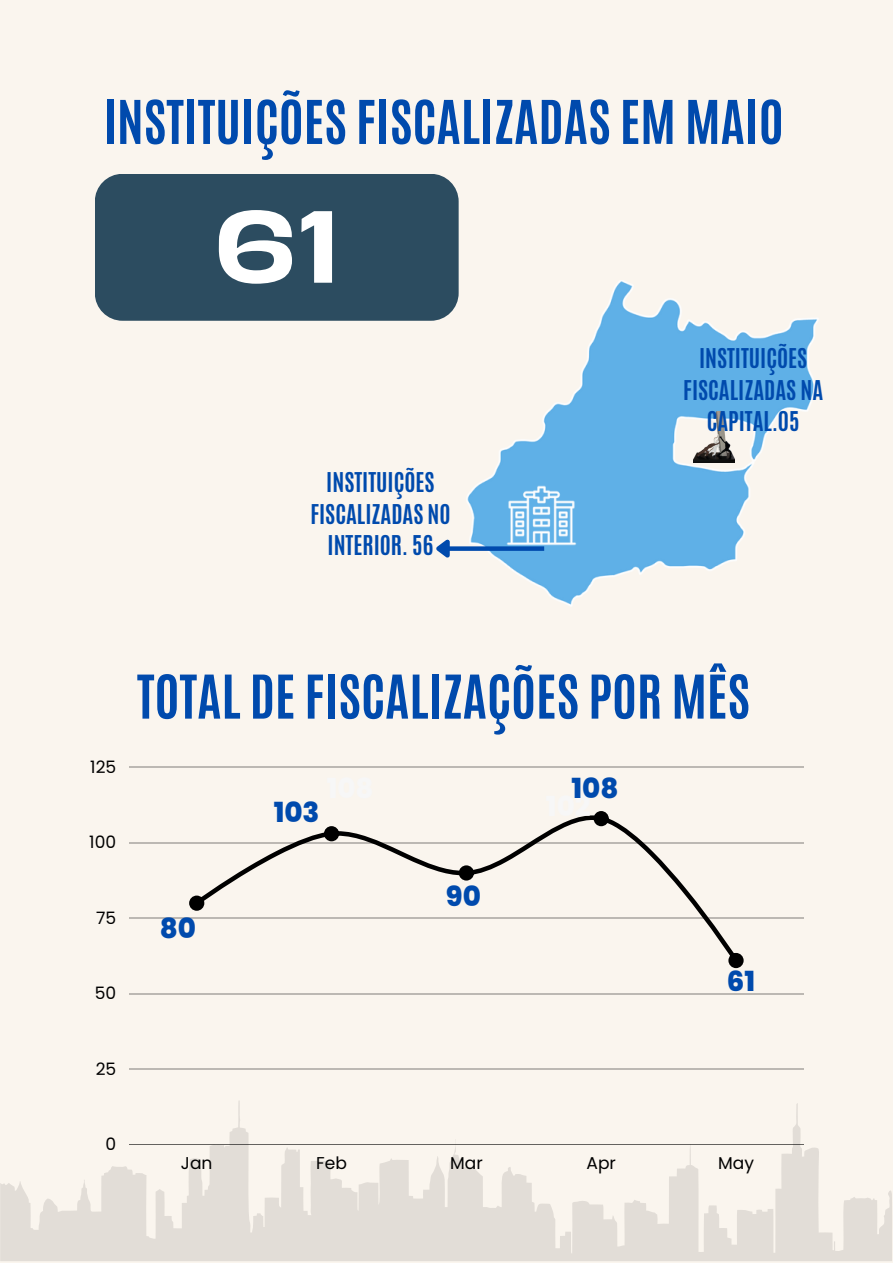
<style>
.page{position:relative;width:893px;height:1264px;background:#fff}
.page>*{position:absolute;margin:0;border:0;box-sizing:border-box;transform-origin:0 0}
.t1{font:700 expanded 101.25px "Lazord";color:#fff}
.t2{font:700 51.3px "Antonio";color:#004aad}
.t3{font:800 27.6px "Poppins";color:#004aad}
.t4{font:700 22.8px/31.5px "Antonio";color:#004aad;text-align:center}
.t5{font:17.1px "Poppins";color:#000}
</style>
<div class="page">
<div style="left:0;top:0;width:892px;height:1262px;background:#faf5ee"></div>
<div style="left:95px;top:174px;width:363px;height:147px;background:#2c4c60;border-radius:28px"></div>
<img style="left:467px;top:281px;width:351px;height:325px">
<img style="left:506px;top:480px;width:70px;height:70px">
<img style="left:693px;top:411px;width:41px;height:51px">
<div style="left:448px;top:546px;width:96px;height:5px;background:#004aad"></div>
<svg style="left:436px;top:539px;width:18px;height:19px"></svg>
<hr style="left:129px;top:766px;width:674px;height:1px;background:#000">
<hr style="left:129px;top:842px;width:674px;height:1px;background:#000">
<hr style="left:129px;top:917px;width:674px;height:1px;background:#000">
<hr style="left:129px;top:993px;width:674px;height:1px;background:#000">
<hr style="left:129px;top:1068px;width:674px;height:1px;background:#000">
<svg style="left:189px;top:811px;width:554px;height:157px"></svg>
<svg style="left:0;top:1101px;width:892px;height:160px"></svg>
<h2 class="t2" style="left:103px;top:85px;width:682px">INSTITUIÇÕES FISCALIZADAS EM MAIO</h2>
<h1 class="t1" style="left:212px;top:196px;width:131px">61</h1>
<p class="t4" style="left:310px;top:466px;width:142px">INSTITUIÇÕES<br>FISCALIZADAS NO<br>INTERIOR. 56</p>
<p class="t4" style="left:683px;top:343px;width:141px">INSTITUIÇÕES<br>FISCALIZADAS NA<br>CAPITAL.05</p>
<p class="t5" style="left:90px;top:755px;width:28px">125</p>
<p class="t5" style="left:89px;top:830px;width:28px">100</p>
<p class="t5" style="left:96px;top:905px;width:22px">75</p>
<p class="t5" style="left:95px;top:981px;width:23px">50</p>
<h2 class="t2" style="left:137px;top:660px;width:614px">TOTAL DE FISCALIZAÇÕES POR MÊS</h2>
<p class="t3" style="left:160px;top:909px;width:38px">80</p>
<p class="t3" style="left:274px;top:793px;width:47px">103</p>
<p class="t3" style="left:446px;top:876px;width:36px">90</p>
<p class="t3" style="left:571px;top:768px;width:48px">108</p>
<p class="t3" style="left:726px;top:961px;width:30px">61</p>
<p class="t5" style="left:96px;top:1056px;width:22px">25</p>
<p class="t5" style="left:105px;top:1132px;width:12px">0</p>
<p class="t5" style="left:181px;top:1150px;width:33px">Jan</p>
<p class="t5" style="left:316px;top:1150px;width:32px">Feb</p>
<p class="t5" style="left:450px;top:1150px;width:34px">Mar</p>
<p class="t5" style="left:586px;top:1150px;width:31px">Apr</p>
<p class="t5" style="left:718px;top:1150px;width:37px">May</p>
</div>
